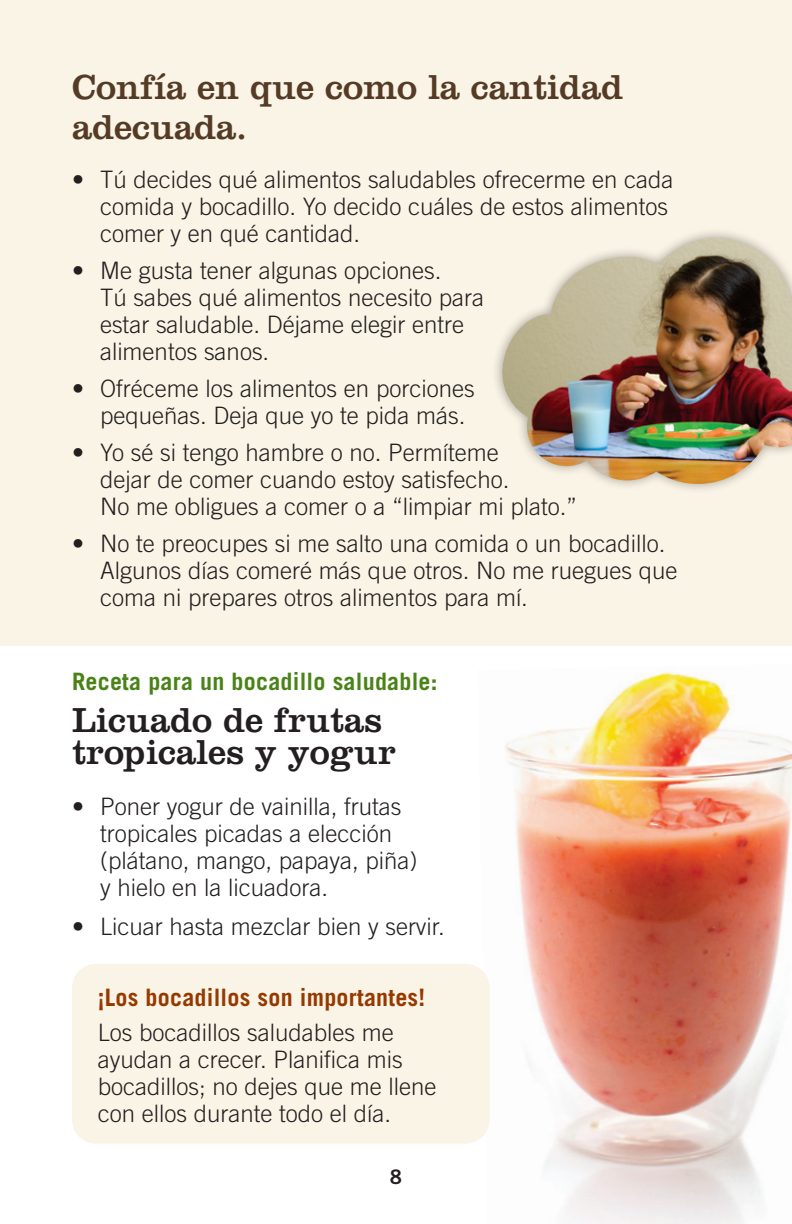
<style>
.page{position:relative;width:792px;height:1224px;background:#fff}
.page>*{position:absolute;margin:0;border:0;box-sizing:border-box;transform-origin:0 0}
.t1{font:36px/40px "Clarendon";color:#553b26}
.t2{font:36px/32px "Clarendon";color:#231f20}
.t3{font:300 24px/27px "Trade Gothic";color:#231f20}
.t4{font:700 24px "Trade Gothic";letter-spacing:.01em;color:#498318}
.t5{font:700 24px "Trade Gothic";letter-spacing:.01em;color:#963901}
.t6{font:20px "Trade Gothic Bold Two";color:#231f20}
</style>
<div class="page">
<div style="left:0;top:0;width:792px;height:645px;background:#f9f4e5"></div>
<div style="left:492px;top:227px;width:300px;height:268px;background:#231f20;opacity:.4"></div>
<img style="left:502px;top:238px;width:290px;height:246px">
<img style="left:505px;top:672px;width:287px;height:552px">
<div style="left:72px;top:964px;width:418px;height:180px;background:#f9f4e5;border-radius:24px"></div>
<h1 class="t1" style="left:72px;top:67px;width:553px">Confía en que como la cantidad adecuada.</h1>
<p class="t3" style="left:100px;top:165px;width:575px;text-indent:-28px">• Tú decides qué alimentos saludables ofrecerme en cada comida y bocadillo. Yo decido cuáles de estos alimentos comer y en qué cantidad.</p>
<p class="t3" style="left:100px;top:257px;width:386px;text-indent:-28px">• Me gusta tener algunas opciones.<br>Tú sabes qué alimentos necesito para estar saludable. Déjame elegir entre alimentos sanos.</p>
<p class="t3" style="left:100px;top:375px;width:376px;text-indent:-28px">• Ofréceme los alimentos en porciones pequeñas. Deja que yo te pida más.</p>
<p class="t3" style="left:100px;top:439px;width:479px;text-indent:-28px">• Yo sé si tengo hambre o no. Permíteme<br>dejar de comer cuando estoy satisfecho.<br>No me obligues a comer o a “limpiar mi plato.”</p>
<p class="t3" style="left:100px;top:530px;width:579px;text-indent:-28px">• No te preocupes si me salto una comida o un bocadillo.<br>Algunos días comeré más que otros. No me ruegues que coma ni prepares otros alimentos para mí.</p>
<p class="t4" style="left:72px;top:667px;width:367px">Receta para un bocadillo saludable:</p>
<h1 class="t2" style="left:72px;top:704px;width:325px">Licuado de frutas tropicales y yogur</h1>
<p class="t3" style="left:100px;top:793px;width:319px;text-indent:-28px">• Poner yogur de vainilla, frutas tropicales picadas a elección (plátano, mango, papaya, piña) y hielo en la licuadora.</p>
<p class="t3" style="left:72px;top:913px;width:374px">• Licuar hasta mezclar bien y servir.</p>
<p class="t5" style="left:98px;top:983px;width:329px">¡Los bocadillos son importantes!</p>
<p class="t3" style="left:98px;top:1019px;width:340px">Los bocadillos saludables me ayudan a crecer. Planifica mis bocadillos; no dejes que me llene con ellos durante todo el día.</p>
<p class="t6" style="left:390px;top:1164px;width:14px">8</p>
</div>
